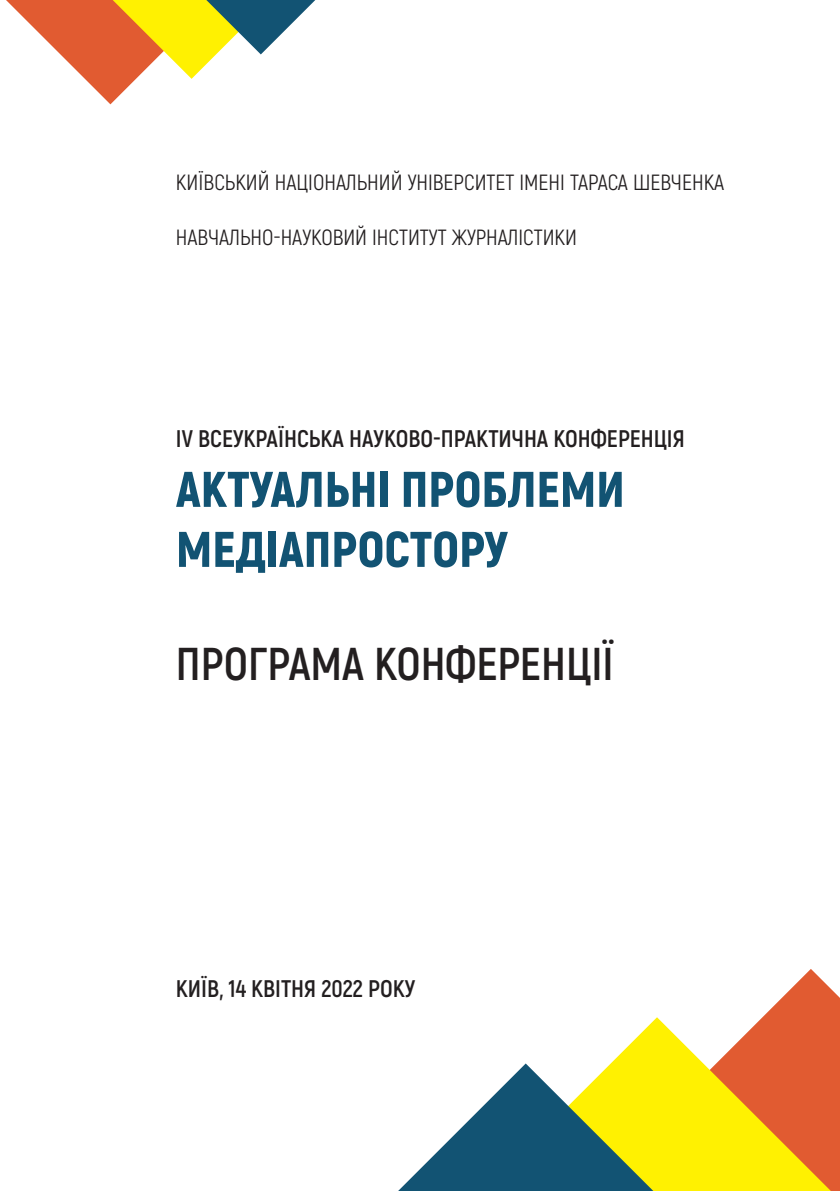
<style>
.page{position:relative;width:840px;height:1191px;background:#fff}
.page>*{position:absolute;margin:0;border:0;box-sizing:border-box;transform-origin:0 0}
.t1{font:900 50px "Akrobat";color:#125373}
.t2{font:700 46px "Akrobat";color:#231f20}
.t3{font:700 24px "Akrobat";color:#231f20}
.t4{font:22px "Akrobat";color:#231f20}
</style>
<div class="page">
<svg style="left:763px;top:969px;width:76px;height:222px;fill:#e15b31"></svg>
<svg style="left:611px;top:1017px;width:219px;height:174px;background:#f3ba31"></svg>
<svg style="left:6px;top:0;width:309px;height:104px"></svg>
<svg style="left:398px;top:1063px;width:255px;height:128px"></svg>
<p class="t4" style="left:176px;top:169px;width:549px">KИÏBCЬKИЙ НAЦIOНAЛЬНИЙ УНIBEPCИTET IMEНI TAPACA ШEBЧEНKA</p>
<p class="t4" style="left:176px;top:224px;width:402px">НАВЧАЛЬНО-НАУКОВИЙ ІНCТИТУТ ЖУPНAЛICТИКИ</p>
<p class="t3" style="left:176px;top:423px;width:510px">IV BCEУКPAÏНCЬКА НAУКOВO-ПPAКТИЧНА КOНФEPEНЦIЯ</p>
<p class="t1" style="left:176px;top:457px;width:450px">АКТУАЛЬНІ ПРОБЛЕМИ</p>
<p class="t1" style="left:176px;top:517px;width:333px">МЕДІАПРОСТОРУ</p>
<p class="t2" style="left:176px;top:635px;width:439px">ПРОГРАМА КОНФЕРЕНЦІЇ</p>
<p class="t3" style="left:176px;top:973px;width:241px">KИÏВ, 14 КВIТНЯ 2022 POКУ</p>
</div>
